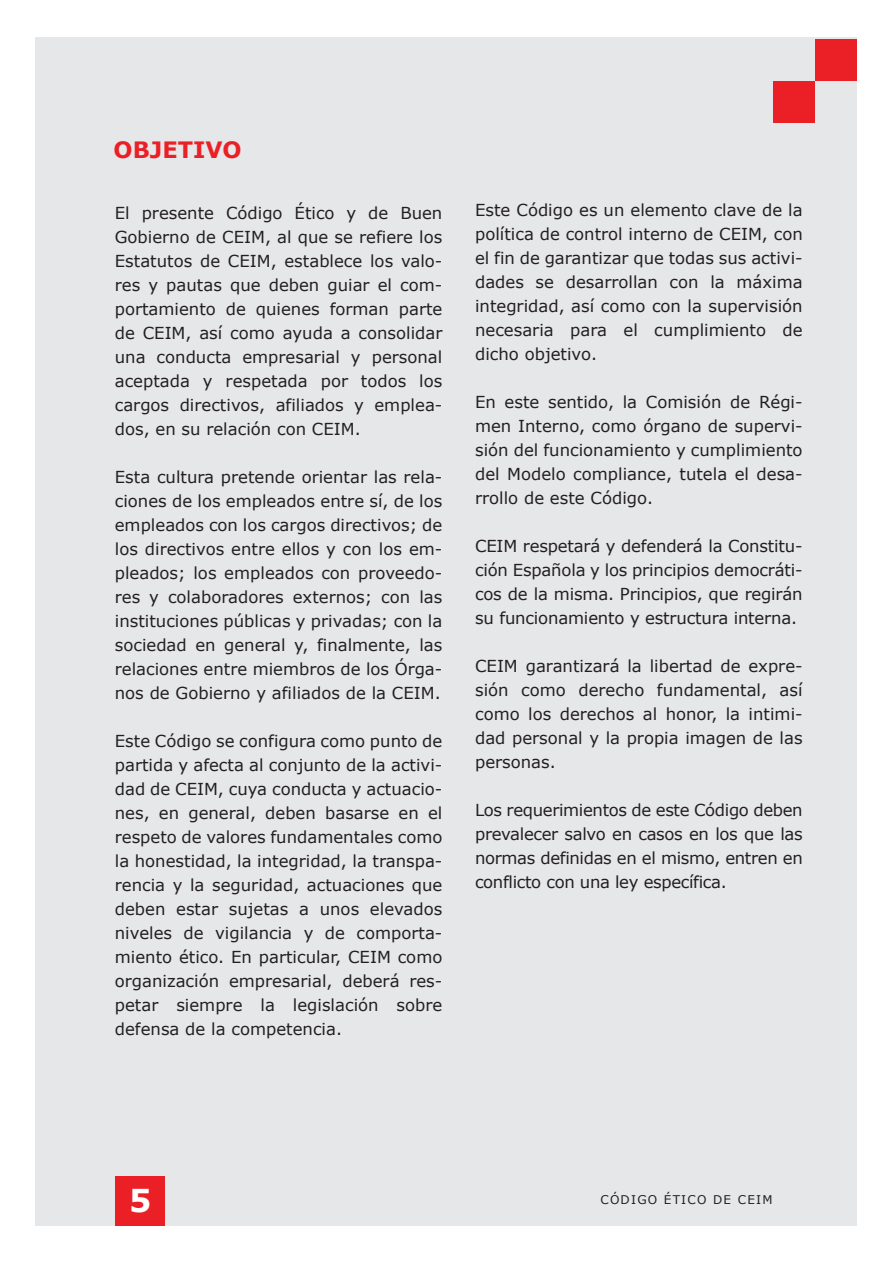
<style>
.page{position:relative;width:893px;height:1263px;background:#fff}
.page>*{position:absolute;margin:0;border:0;box-sizing:border-box;transform-origin:0 0}
.t1{font:700 31.5px "Verdana";color:#fff}
.t2{font:700 22.5px "Verdana";color:#eb2027}
.t3{font:16.5px/24px "Verdana";color:#231f20;text-align:justify}
.t4{font:12px "Verdana";letter-spacing:.1em;color:#231f20}
</style>
<div class="page">
<div style="left:36px;top:37px;width:821px;height:1188px;background:#e6e7e9"></div>
<div style="left:115px;top:1176px;width:50px;height:50px;background:#eb2027"></div>
<div style="left:815px;top:39px;width:41px;height:41px;background:#eb2027"></div>
<div style="left:773px;top:81px;width:41px;height:41px;background:#eb2027"></div>
<h2 class="t2" style="left:114px;top:135px;width:130px">OBJETIVO</h2>
<p class="t3" style="left:115px;top:201px;width:329px">El presente Código Ético y de Buen Gobierno de CEIM, al que se refiere los Estatutos de CEIM, establece los valo&shy;res y pautas que deben guiar el com&shy;portamiento de quienes forman parte de CEIM, así como ayuda a consolidar una conducta empresarial y personal aceptada y respetada por todos los cargos directivos, afiliados y emplea&shy;dos, en su relación con CEIM.</p>
<p class="t3" style="left:115px;top:465px;width:329px">Esta cultura pretende orientar las rela&shy;ciones de los empleados entre sí, de los empleados con los cargos directivos; de los directivos entre ellos y con los em&shy;pleados; los empleados con proveedo&shy;res y colaboradores externos; con las instituciones públicas y privadas; con la sociedad en general y, finalmente, las relaciones entre miembros de los Órga&shy;nos de Gobierno y afiliados de la CEIM.</p>
<p class="t3" style="left:115px;top:729px;width:329px">Este Código se configura como punto de partida y afecta al conjunto de la activi&shy;dad de CEIM, cuya conducta y actuacio&shy;nes, en general, deben basarse en el respeto de valores fundamentales como la honestidad, la integridad, la transpa&shy;rencia y la seguridad, actuaciones que deben estar sujetas a unos elevados niveles de vigilancia y de comporta&shy;miento ético. En particular, CEIM como organización empresarial, deberá res&shy;petar siempre la legislación sobre defensa de la competencia.</p>
<p class="t3" style="left:475px;top:198px;width:329px">Este Código es un elemento clave de la política de control interno de CEIM, con el fin de garantizar que todas sus activi&shy;dades se desarrollan con la máxima integridad, así como con la supervisión necesaria para el cumplimiento de dicho objetivo.</p>
<p class="t3" style="left:475px;top:390px;width:329px">En este sentido, la Comisión de Régi&shy;men Interno, como órgano de supervi&shy;sión del funcionamiento y cumplimiento del Modelo compliance, tutela el desa&shy;rrollo de este Código.</p>
<p class="t3" style="left:475px;top:534px;width:329px">CEIM respetará y defenderá la Constitu&shy;ción Española y los principios democráti&shy;cos de la misma. Principios, que regirán su funcionamiento y estructura interna.</p>
<p class="t3" style="left:475px;top:654px;width:329px">CEIM garantizará la libertad de expre&shy;sión como derecho fundamental, así como los derechos al honor, la intimi&shy;dad personal y la propia imagen de las personas.</p>
<p class="t3" style="left:475px;top:798px;width:329px">Los requerimientos de este Código deben prevalecer salvo en casos en los que las normas definidas en el mismo, entren en conflicto con una ley específica.</p>
<h1 class="t1" style="left:129px;top:1180px;width:24px">5</h1>
<p class="t4" style="left:600px;top:1192px;width:174px">CÓDIGO ÉTICO DE CEIM</p>
</div>
